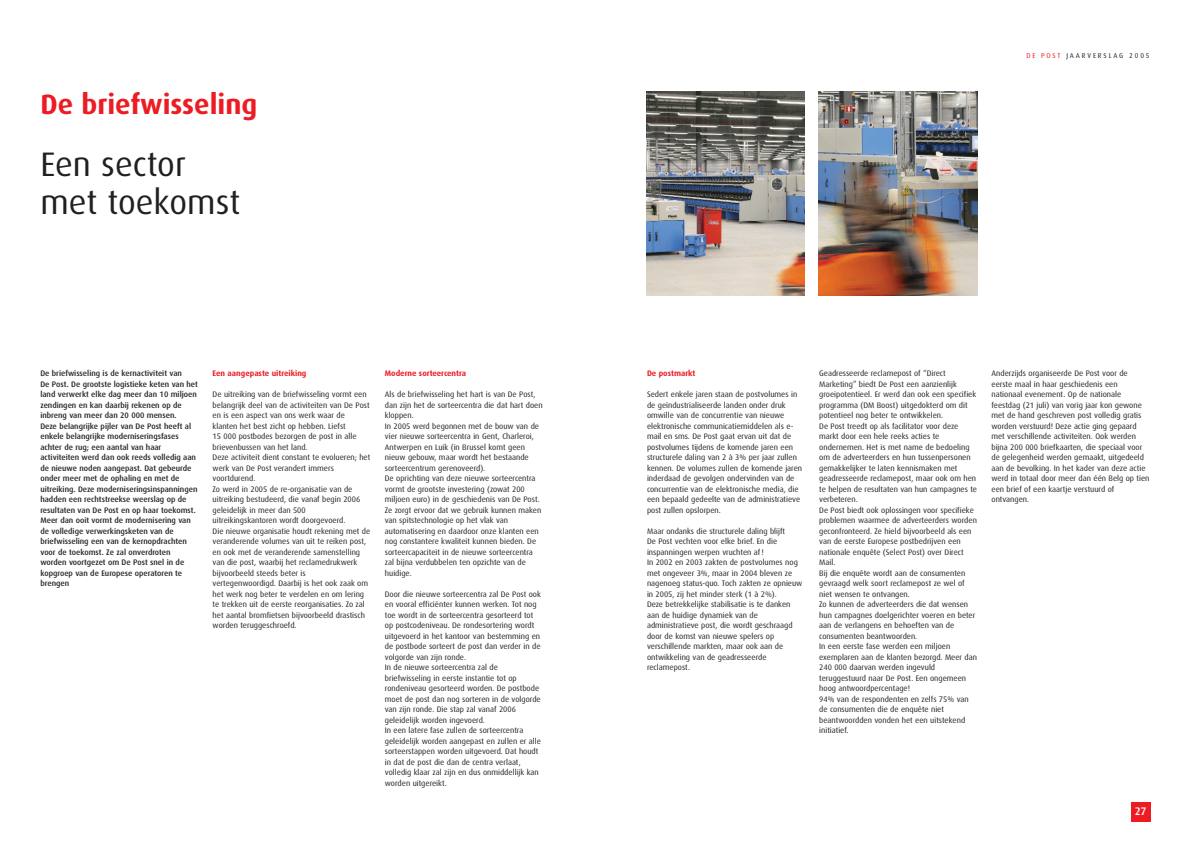
<style>
.page{position:relative;width:1191px;height:842px;background:#fff}
.page>*{position:absolute;margin:0;border:0;box-sizing:border-box;transform-origin:0 0}
.t1{font:34px/38px "Dax";color:#231f20}
.t2{font:700 28px "Dax";color:#ed1c24}
.t3{font:500 11px "Dax";color:#fff}
.t4{font:8px/10.5px "Dax";color:#231f20}
.t5{font:500 8px/10.5px "Dax";color:#231f20}
.t6{font:700 8px "Dax";color:#ed1c24}
.t7{font:7px "Dax";letter-spacing:.265em;color:#231f20}
.s1{color:#ed1c24}
</style>
<div class="page">
<img style="left:646px;top:91px;width:159px;height:204px">
<img style="left:819px;top:91px;width:159px;height:204px">
<div style="left:1131px;top:802px;width:20px;height:20px;background:#ed1c24"></div>
<h2 class="t2" style="left:40px;top:93px;width:218px">De briefwisseling</h2>
<h1 class="t1" style="left:40px;top:148px;width:201px">Een sector met toekomst</h1>
<p class="t5" style="left:40px;top:369px;width:159px">De briefwisseling is de kernactiviteit van<br>De Post. De grootste logistieke keten van het land verwerkt elke dag meer dan 10 miljoen zendingen en kan daarbij rekenen op de inbreng van meer dan 20 000 mensen.<br>Deze belangrijke pijler van De Post heeft al enkele belangrijke moderniseringsfases achter de rug; een aantal van haar activiteiten werd dan ook reeds volledig aan de nieuwe noden aangepast. Dat gebeurde onder meer met de ophaling en met de uitreiking. Deze moderniseringsinspanningen hadden een rechtstreekse weerslag op de resultaten van De Post en op haar toekomst.<br>Meer dan ooit vormt de modernisering van de volledige verwerkingsketen van de briefwisseling een van de kernopdrachten voor de toekomst. Ze zal onverdroten worden voortgezet om De Post snel in de kopgroep van de Europese operatoren te brengen</p>
<p class="t6" style="left:213px;top:370px;width:95px">Een aangepaste uitreiking</p>
<p class="t4" style="left:213px;top:390px;width:159px">De uitreiking van de briefwisseling vormt een belangrijk deel van de activiteiten van De Post en is een aspect van ons werk waar de klanten het best zicht op hebben. Liefst<br>15 000 postbodes bezorgen de post in alle brievenbussen van het land.<br>Deze activiteit dient constant te evolueren; het werk van De Post verandert immers voortdurend.<br>Zo werd in 2005 de re-organisatie van de uitreiking bestudeerd, die vanaf begin 2006 geleidelijk in meer dan 500 uitreikingskantoren wordt doorgevoerd.<br>Die nieuwe organisatie houdt rekening met de veranderende volumes van uit te reiken post, en ook met de veranderende samenstelling van die post, waarbij het reclamedrukwerk bijvoorbeeld steeds beter is vertegenwoordigd. Daarbij is het ook zaak om het werk nog beter te verdelen en om lering te trekken uit de eerste reorganisaties. Zo zal het aantal bromfietsen bijvoorbeeld drastisch worden teruggeschroefd.</p>
<p class="t6" style="left:385px;top:370px;width:83px">Moderne sorteercentra</p>
<p class="t4" style="left:385px;top:390px;width:159px">Als de briefwisseling het hart is van De Post, dan zijn het de sorteercentra die dat hart doen kloppen.<br>In 2005 werd begonnen met de bouw van de vier nieuwe sorteercentra in Gent, Charleroi, Antwerpen en Luik (in Brussel komt geen nieuw gebouw, maar wordt het bestaande sorteercentrum gerenoveerd).<br>De oprichting van deze nieuwe sorteercentra vormt de grootste investering (zowat 200 miljoen euro) in de geschiedenis van De Post.<br>Ze zorgt ervoor dat we gebruik kunnen maken van spitstechnologie op het vlak van automatisering en daardoor onze klanten een nog constantere kwaliteit kunnen bieden. De sorteercapaciteit in de nieuwe sorteercentra zal bijna verdubbelen ten opzichte van de huidige.</p>
<p class="t4" style="left:385px;top:589px;width:158px">Door die nieuwe sorteercentra zal De Post ook en vooral efficiënter kunnen werken. Tot nog toe wordt in de sorteercentra gesorteerd tot op postcodeniveau. De rondesortering wordt uitgevoerd in het kantoor van bestemming en de postbode sorteert de post dan verder in de volgorde van zijn ronde.<br>In de nieuwe sorteercentra zal de briefwisseling in eerste instantie tot op rondeniveau gesorteerd worden. De postbode moet de post dan nog sorteren in de volgorde van zijn ronde. Die stap zal vanaf 2006 geleidelijk worden ingevoerd.<br>In een latere fase zullen de sorteercentra geleidelijk worden aangepast en zullen er alle sorteerstappen worden uitgevoerd. Dat houdt in dat de post die dan de centra verlaat, volledig klaar zal zijn en dus onmiddellijk kan worden uitgereikt.</p>
<p class="t7" style="left:1026px;top:53px;width:125px"><span class="s1">DE POST</span> JAARVERSLAG 2005</p>
<p class="t6" style="left:647px;top:370px;width:50px">De postmarkt</p>
<p class="t4" style="left:647px;top:390px;width:157px">Sedert enkele jaren staan de postvolumes in de geïndustrialiseerde landen onder druk omwille van de concurrentie van nieuwe elektronische communicatiemiddelen als e&shy;mail en sms. De Post gaat ervan uit dat de postvolumes tijdens de komende jaren een structurele daling van 2 à 3% per jaar zullen kennen. De volumes zullen de komende jaren inderdaad de gevolgen ondervinden van de concurrentie van de elektronische media, die een bepaald gedeelte van de administratieve post zullen opslorpen.</p>
<p class="t4" style="left:647px;top:526px;width:157px">Maar ondanks die structurele daling blijft<br>De Post vechten voor elke brief. En die inspanningen werpen vruchten af !<br>In 2002 en 2003 zakten de postvolumes nog met ongeveer 3%, maar in 2004 bleven ze nagenoeg status-quo. Toch zakten ze opnieuw in 2005, zij het minder sterk (1 à 2%).<br>Deze betrekkelijke stabilisatie is te danken aan de huidige dynamiek van de administratieve post, die wordt geschraagd door de komst van nieuwe spelers op verschillende markten, maar ook aan de ontwikkeling van de geadresseerde reclamepost.</p>
<p class="t4" style="left:819px;top:369px;width:159px">Geadresseerde reclamepost of “Direct Marketing” biedt De Post een aanzienlijk groeipotentieel. Er werd dan ook een specifiek programma (DM Boost) uitgedokterd om dit potentieel nog beter te ontwikkelen.<br>De Post treedt op als facilitator voor deze markt door een hele reeks acties te ondernemen. Het is met name de bedoeling om de adverteerders en hun tussenpersonen gemakkelijker te laten kennismaken met geadresseerde reclamepost, maar ook om hen te helpen de resultaten van hun campagnes te verbeteren.<br>De Post biedt ook oplossingen voor specifieke problemen waarmee de adverteerders worden geconfronteerd. Ze hield bijvoorbeeld als een van de eerste Europese postbedrijven een nationale enquête (Select Post) over Direct Mail.<br>Bij die enquête wordt aan de consumenten gevraagd welk soort reclamepost ze wel of niet wensen te ontvangen.<br>Zo kunnen de adverteerders die dat wensen hun campagnes doelgerichter voeren en beter aan de verlangens en behoeften van de consumenten beantwoorden.<br>In een eerste fase werden een miljoen exemplaren aan de klanten bezorgd. Meer dan 240 000 daarvan werden ingevuld teruggestuurd naar De Post. Een ongemeen hoog antwoordpercentage!<br>94% van de respondenten en zelfs 75% van de consumenten die de enquête niet beantwoordden vonden het een uitstekend initiatief.</p>
<p class="t4" style="left:992px;top:369px;width:160px">Anderzijds organiseerde De Post voor de eerste maal in haar geschiedenis een nationaal evenement. Op de nationale feestdag (21 juli) van vorig jaar kon gewone met de hand geschreven post volledig gratis worden verstuurd! Deze actie ging gepaard met verschillende activiteiten. Ook werden bijna 200 000 briefkaarten, die speciaal voor de gelegenheid werden gemaakt, uitgedeeld aan de bevolking. In het kader van deze actie werd in totaal door meer dan één Belg op tien een brief of een kaartje verstuurd of ontvangen.</p>
<h3 class="t3" style="left:1135px;top:807px;width:13px">27</h3>
</div>
